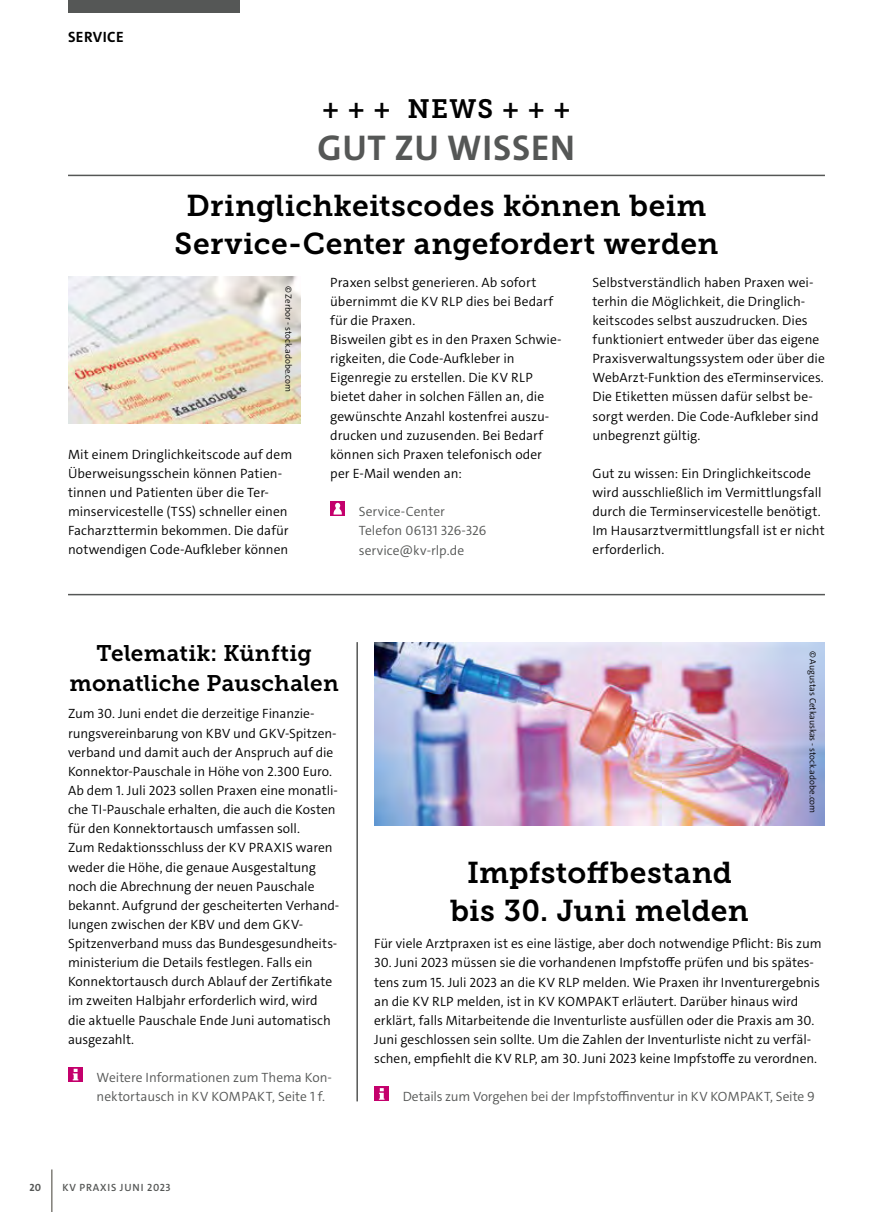
<style>
.page{position:relative;width:893px;height:1212px;background:#fff}
.page>*{position:absolute;margin:0;border:0;box-sizing:border-box;transform-origin:0 0}
.t1{font:700 36px "The Sans";letter-spacing:.025em;color:#555756}
.t2{font:30px/37.5px "Museo Slab 700";letter-spacing:.01em;color:#000;text-align:center}
.t3{font:26.55px "Museo Slab 700";color:#000}
.t4{font:22.5px/30px "Museo Slab 700";letter-spacing:.01em;color:#000;text-align:center}
.t5{font:700 15px "The Sans";color:#000}
.t6{font:300 13.5px/19.2px "The Sans";color:#000}
.t7{font:300 13.5px/19.2px "The Sans";color:#555756}
.t8{font:600 10.5px "The Sans";letter-spacing:.075em;color:#555756}
.t9{font:700 10.5px "The Sans";color:#555756}
.t10{font:300 9px "The Sans";color:#000}
</style>
<div class="page">
<img style="left:374px;top:642px;width:451px;height:183px">
<div style="left:68px;top:0;width:171px;height:13px;background:#555756"></div>
<hr style="left:51px;top:1169px;width:1px;height:43px;background:#100d00">
<div style="left:374px;top:1086px;width:15px;height:15px;background:#c4006c"></div>
<svg style="left:379px;top:1088px;width:6px;height:12px"></svg>
<div style="left:68px;top:1067px;width:15px;height:15px;background:#c4006c"></div>
<svg style="left:73px;top:1069px;width:5px;height:11px"></svg>
<svg style="left:330px;top:501px;width:15px;height:15px"></svg>
<svg style="left:334px;top:503px;width:8px;height:11px"></svg>
<img style="left:68px;top:277px;width:232px;height:146px">
<hr style="left:68px;top:175px;width:757px;height:1px;background:#555756">
<hr style="left:68px;top:594px;width:757px;height:1px;background:#555756">
<hr style="left:356px;top:642px;width:2px;height:459px;background:#555756">
<p class="t5" style="left:68px;top:27px;width:10px">SERVICE</p>
<h3 class="t3" style="left:323px;top:93px;width:249px">+ + + NEWS + + +</h3>
<h1 class="t1" style="left:317px;top:125px;width:259px">GUT ZU WISSEN</h1>
<h2 class="t2" style="left:175px;top:187px;width:545px">Dringlichkeitscodes können beim<br>Service-Center angefordert werden</h2>
<p class="t10" style="left:294px;top:286px;width:108px;rotate:90deg">© Zerbor - stock.adobe.com</p>
<p class="t6" style="left:68px;top:445px;width:226px">Mit einem Dringlichkeitscode auf dem Überweisungsschein können Patien&shy;tinnen und Patienten über die Ter&shy;minservicestelle (TSS) schneller einen Facharzttermin bekommen. Die dafür notwendigen Code-Aufkleber können</p>
<p class="t6" style="left:330px;top:272px;width:233px">Praxen selbst generieren. Ab sofort übernimmt die KV RLP dies bei Bedarf für die Praxen.<br>Bisweilen gibt es in den Praxen Schwie&shy;rigkeiten, die Code-Aufkleber in Eigenregie zu erstellen. Die KV RLP bietet daher in solchen Fällen an, die gewünschte Anzahl kostenfrei auszu&shy;drucken und zuzusenden. Bei Bedarf können sich Praxen telefonisch oder per E-Mail wenden an:</p>
<p class="t7" style="left:359px;top:502px;width:129px">Service-Center<br>Telefon 06131 326-326 service@kv-rlp.de</p>
<p class="t6" style="left:592px;top:272px;width:234px">Selbstverständlich haben Praxen wei&shy;terhin die Möglichkeit, die Dringlich&shy;keitscodes selbst auszudrucken. Dies funktioniert entweder über das eigene Praxisverwaltungssystem oder über die WebArzt-Funktion des eTerminservices.<br>Die Etiketten müssen dafür selbst be&shy;sorgt werden. Die Code-Aufkleber sind unbegrenzt gültig.</p>
<p class="t6" style="left:592px;top:464px;width:234px">Gut zu wissen: Ein Dringlichkeitscode wird ausschließlich im Vermittlungsfall durch die Terminservicestelle benötigt.<br>Im Hausarztvermittlungsfall ist er nicht erforderlich.</p>
<h3 class="t4" style="left:70px;top:638px;width:271px">Telematik: Künftig monatliche Pauschalen</h3>
<p class="t6" style="left:68px;top:704px;width:273px">Zum 30. Juni endet die derzeitige Finanzie&shy;rungsvereinbarung von KBV und GKV-Spitzen&shy;verband und damit auch der Anspruch auf die Konnektor-Pauschale in Höhe von 2.300 Euro.<br>Ab dem 1. Juli 2023 sollen Praxen eine monatli&shy;che TI-Pauschale erhalten, die auch die Kosten für den Konnektortausch umfassen soll.<br>Zum Redaktionsschluss der KV PRAXIS waren weder die Höhe, die genaue Ausgestaltung noch die Abrechnung der neuen Pauschale bekannt. Aufgrund der gescheiterten Verhand&shy;lungen zwischen der KBV und dem GKV-Spitzenverband muss das Bundesgesundheits&shy;ministerium die Details festlegen. Falls ein Konnektortausch durch Ablauf der Zertifikate im zweiten Halbjahr erforderlich wird, wird<br>die aktuelle Pauschale Ende Juni automatisch ausgezahlt.</p>
<p class="t7" style="left:97px;top:1068px;width:237px">Weitere Informationen zum Thema Kon&shy;nektortausch in KV KOMPAKT, Seite 1 f.</p>
<p class="t9" style="left:30px;top:1180px;width:13px">20</p>
<p class="t8" style="left:63px;top:1180px;width:110px">KV PRAXIS JUNI 2023</p>
<h2 class="t2" style="left:450px;top:854px;width:300px">Impfstoffbestand bis 30. Juni melden</h2>
<p class="t10" style="left:819px;top:651px;width:164px;rotate:90deg">© Augustas Cetkauskas - stock.adobe.com</p>
<p class="t6" style="left:374px;top:934px;width:449px">Für viele Arztpraxen ist es eine lästige, aber doch notwendige Pflicht: Bis zum</p>
<p class="t6" style="left:374px;top:953px;width:447px">30. Juni 2023 müssen sie die vorhandenen Impfstoffe prüfen und bis spätes&shy;tens zum 15. Juli 2023 an die KV RLP melden. Wie Praxen ihr Inventurergebnis an die KV RLP melden, ist in KV KOMPAKT erläutert. Darüber hinaus wird erklärt, falls Mitarbeitende die Inventurliste ausfüllen oder die Praxis am 30.<br>Juni geschlossen sein sollte. Um die Zahlen der Inventurliste nicht zu verfäl&shy;schen, empfiehlt die KV RLP, am 30. Juni 2023 keine Impfstoffe zu verordnen.</p>
<p class="t7" style="left:403px;top:1087px;width:413px">Details zum Vorgehen bei der Impfstoffinventur in KV KOMPAKT, Seite 9</p>
</div>
